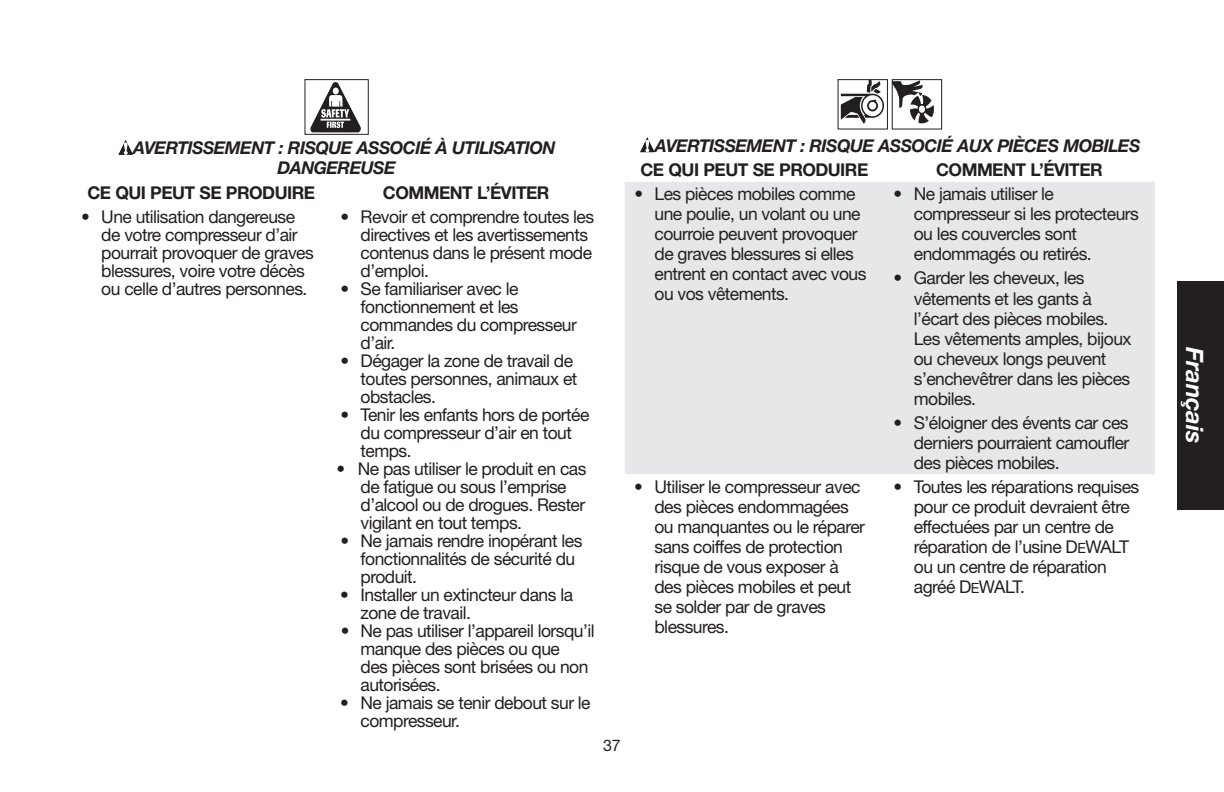
<style>
.page{position:relative;width:1224px;height:792px;background:#fff}
.page>*{position:absolute;margin:0;border:0;box-sizing:border-box;transform-origin:0 0}
.t1{font:italic 700 24px "Helvetica Neue LT Std";letter-spacing:-.015em;color:#fff}
.t2{font:17.6px/20px "Helvetica Neue LT Std";letter-spacing:-.03em;color:#231f20}
.t3{font:italic 700 17.6px/20px "Helvetica Neue LT Std";letter-spacing:-.03em;color:#231f20}
.t4{font:700 17.6px "Helvetica Neue LT Std";letter-spacing:-.03em;color:#231f20}
.t5{font:16px "Helvetica Neue LT Std";color:#231f20}
.s1{font-family:"Helvetica Neue LT Std Roman SC800";font-size:14.2px}
</style>
<div class="page">
<div style="left:1177px;top:281px;width:47px;height:228px;background:#231f20"></div>
<svg style="left:310px;top:82px;width:51px;height:50px"></svg>
<div style="left:304px;top:79px;width:65px;height:56px;border:1px solid #231f20"></div>
<svg style="left:118px;top:139px;width:15px;height:16px"></svg>
<div style="left:625px;top:182px;width:530px;height:292px;background:#e6e7e9"></div>
<svg style="left:841px;top:81px;width:43px;height:43px"></svg>
<div style="left:838px;top:79px;width:50px;height:51px;border:1px solid #231f20"></div>
<svg style="left:894px;top:81px;width:40px;height:43px"></svg>
<div style="left:892px;top:79px;width:50px;height:51px;border:1px solid #231f20"></div>
<svg style="left:640px;top:137px;width:15px;height:16px"></svg>
<p class="t3" style="left:278px;top:138px;width:280px;text-indent:-144px">AVERTISSEMENT : RISQUE ASSOCIÉ À UTILISATION<br>DANGEREUSE</p>
<p class="t4" style="left:87px;top:181px;width:229px">CE QUI PEUT SE PRODUIRE</p>
<p class="t4" style="left:383px;top:181px;width:168px">COMMENT L’ÉVITER</p>
<p class="t2" style="left:101px;top:207px;width:214px;line-height:18px;text-indent:-20px">• Une utilisation dangereuse de votre compresseur d’air pourrait provoquer de graves blessures, voire votre décès ou celle d’autres personnes.</p>
<p class="t2" style="left:361px;top:207px;width:235px;line-height:18px;text-indent:-20px">• Revoir et comprendre toutes les directives et les avertissements contenus dans le présent mode d’emploi.</p>
<p class="t2" style="left:361px;top:279px;width:218px;line-height:18px;text-indent:-20px">• Se familiariser avec le fonctionnement et les commandes du compresseur d’air.</p>
<p class="t2" style="left:361px;top:351px;width:218px;line-height:18px;text-indent:-20px">• Dégager la zone de travail de toutes personnes, animaux et obstacles.</p>
<p class="t2" style="left:361px;top:405px;width:230px;line-height:18px;text-indent:-20px">• Tenir les enfants hors de portée du compresseur d’air en tout temps.</p>
<p class="t2" style="left:361px;top:459px;width:227px;line-height:18px;text-indent:-24px">• Ne pas utiliser le produit en cas de fatigue ou sous l’emprise d’alcool ou de drogues. Rester vigilant en tout temps.</p>
<p class="t2" style="left:361px;top:531px;width:223px;line-height:18px;text-indent:-20px">• Ne jamais rendre inopérant les fonctionnalités de sécurité du produit.</p>
<p class="t2" style="left:361px;top:585px;width:214px;line-height:18px;text-indent:-20px">• Installer un extincteur dans la zone de travail.</p>
<p class="t2" style="left:361px;top:621px;width:236px;line-height:18px;text-indent:-20px">• Ne pas utiliser l’appareil lorsqu’il manque des pièces ou que<br>des pièces sont brisées ou non autorisées.</p>
<p class="t2" style="left:361px;top:693px;width:232px;line-height:18px;text-indent:-20px">• Ne jamais se tenir debout sur le compresseur.</p>
<p class="t5" style="left:603px;top:736px;width:19px">37</p>
<p class="t3" style="left:655px;top:135px;width:487px">AVERTISSEMENT : RISQUE ASSOCIÉ AUX PIÈCES MOBILES</p>
<p class="t4" style="left:641px;top:159px;width:229px">CE QUI PEUT SE PRODUIRE</p>
<p class="t4" style="left:936px;top:159px;width:168px">COMMENT L’ÉVITER</p>
<p class="t2" style="left:655px;top:184px;width:213px;text-indent:-20px">• Les pièces mobiles comme une poulie, un volant ou une courroie peuvent provoquer de graves blessures si elles entrent en contact avec vous ou vos vêtements.</p>
<p class="t2" style="left:914px;top:184px;width:227px;text-indent:-20px">• Ne jamais utiliser le compresseur si les protecteurs ou les couvercles sont endommagés ou retirés.</p>
<p class="t2" style="left:914px;top:268px;width:219px;text-indent:-20px">• Garder les cheveux, les vêtements et les gants à l’écart des pièces mobiles.<br>Les vêtements amples, bijoux ou cheveux longs peuvent s’enchevêtrer dans les pièces mobiles.</p>
<p class="t2" style="left:914px;top:412px;width:217px;text-align:justify;text-indent:-20px">• S’éloigner des évents car ces derniers pourraient camoufler des pièces mobiles.</p>
<p class="t2" style="left:654px;top:476px;width:212px;text-indent:-20px">• Utiliser le compresseur avec des pièces endommagées ou manquantes ou le réparer sans coiffes de protection risque de vous exposer à des pièces mobiles et peut se solder par de graves blessures.</p>
<p class="t2" style="left:914px;top:476px;width:227px;text-indent:-20px">• Toutes les réparations requises pour ce produit devraient être effectuées par un centre de réparation de l’usine D<span class="s1">e</span>WALT ou un centre de réparation agréé D<span class="s1">e</span>WALT.</p>
<h1 class="t1" style="left:1210px;top:347px;width:98px;rotate:90deg">Français</h1>
</div>
